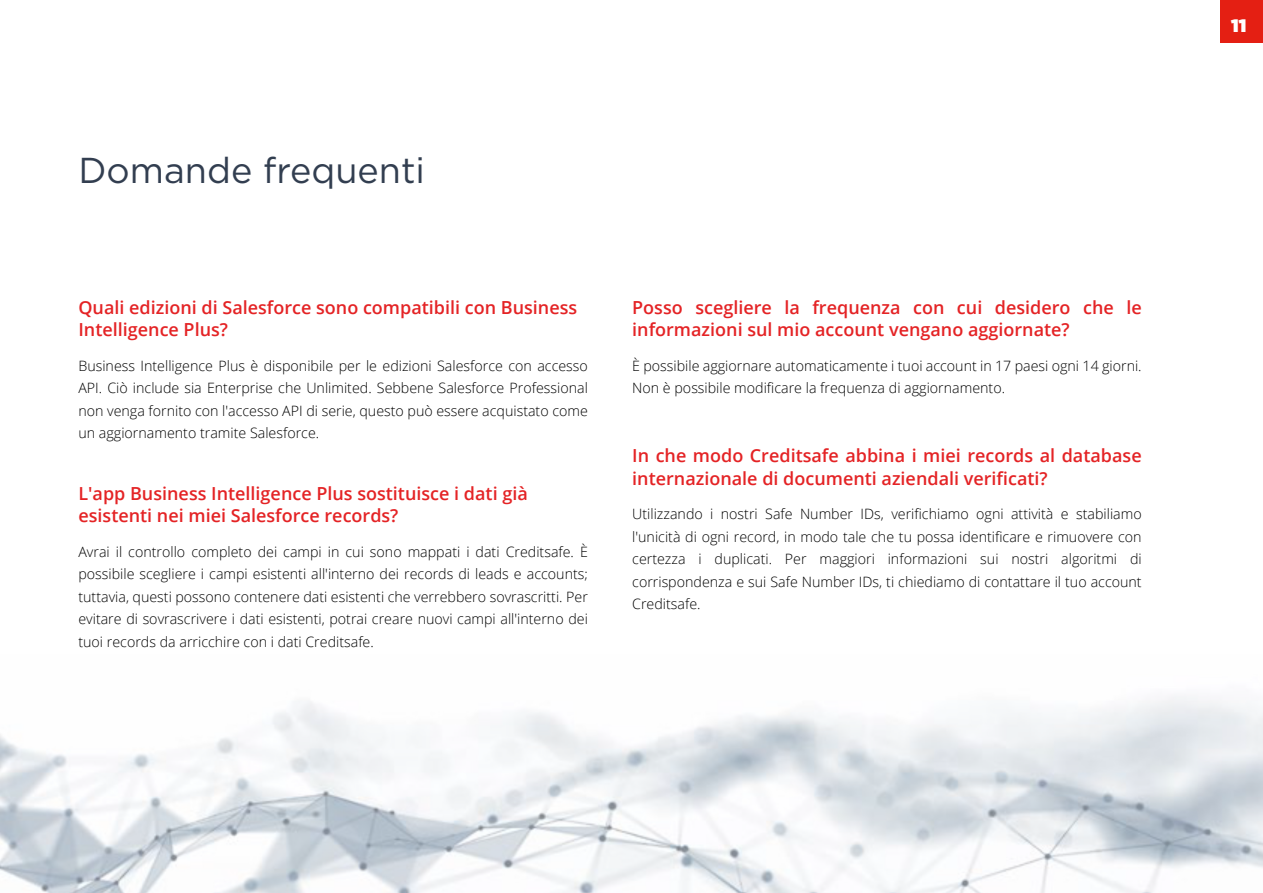
<style>
.page{position:relative;width:1263px;height:893px;background:#fff}
.page>*{position:absolute;margin:0;border:0;box-sizing:border-box;transform-origin:0 0}
.t1{font:36px "Gotham";color:#323e50}
.t2{font:600 18px/22.5px "Open Sans";color:#e42325}
.t3{font:900 18px "Gotham";color:#fff}
.t4{font:300 14.25px/22.5px "Open Sans";color:#000;text-align:justify}
</style>
<div class="page">
<div style="left:1220px;top:0;width:43px;height:43px;background:#e41f13"></div>
<img style="left:0;top:696px;width:1263px;height:197px">
<h1 class="t1" style="left:78px;top:154px;width:348px">Domande frequenti</h1>
<p class="t2" style="left:78px;top:298px;width:500px">Quali edizioni di Salesforce sono compatibili con Business<br>Intelligence Plus?</p>
<p class="t4" style="left:78px;top:356px;width:511px">Business Intelligence Plus è disponibile per le edizioni Salesforce con accesso API. Ciò include sia Enterprise che Unlimited. Sebbene Salesforce Professional non venga fornito con l'accesso API di serie, questo può essere acquistato come un aggiornamento tramite Salesforce.</p>
<p class="t2" style="left:78px;top:484px;width:451px">L'app Business Intelligence Plus sostituisce i dati già esistenti nei miei Salesforce records?</p>
<p class="t4" style="left:78px;top:542px;width:511px">Avrai il controllo completo dei campi in cui sono mappati i dati Creditsafe. È possibile scegliere i campi esistenti all'interno dei records di leads e accounts; tuttavia, questi possono contenere dati esistenti che verrebbero sovrascritti. Per evitare di sovrascrivere i dati esistenti, potrai creare nuovi campi all'interno dei tuoi records da arricchire con i dati Creditsafe.</p>
<p class="t2" style="left:632px;top:298px;width:511px">Posso scegliere la frequenza con cui desidero che le informazioni sul mio account vengano aggiornate?</p>
<p class="t4" style="left:632px;top:356px;width:511px">È possibile aggiornare automaticamente i tuoi account in 17 paesi ogni 14 giorni.<br>Non è possibile modificare la frequenza di aggiornamento.</p>
<p class="t2" style="left:632px;top:446px;width:511px">In che modo Creditsafe abbina i miei records al database internazionale di documenti aziendali verificati?</p>
<p class="t4" style="left:632px;top:504px;width:511px">Utilizzando i nostri Safe Number IDs, verifichiamo ogni attività e stabiliamo l'unicità di ogni record, in modo tale che tu possa identificare e rimuovere con certezza i duplicati. Per maggiori informazioni sui nostri algoritmi di corrispondenza e sui Safe Number IDs, ti chiediamo di contattare il tuo account Creditsafe.</p>
<p class="t3" style="left:1231px;top:17px;width:17px">11</p>
</div>
